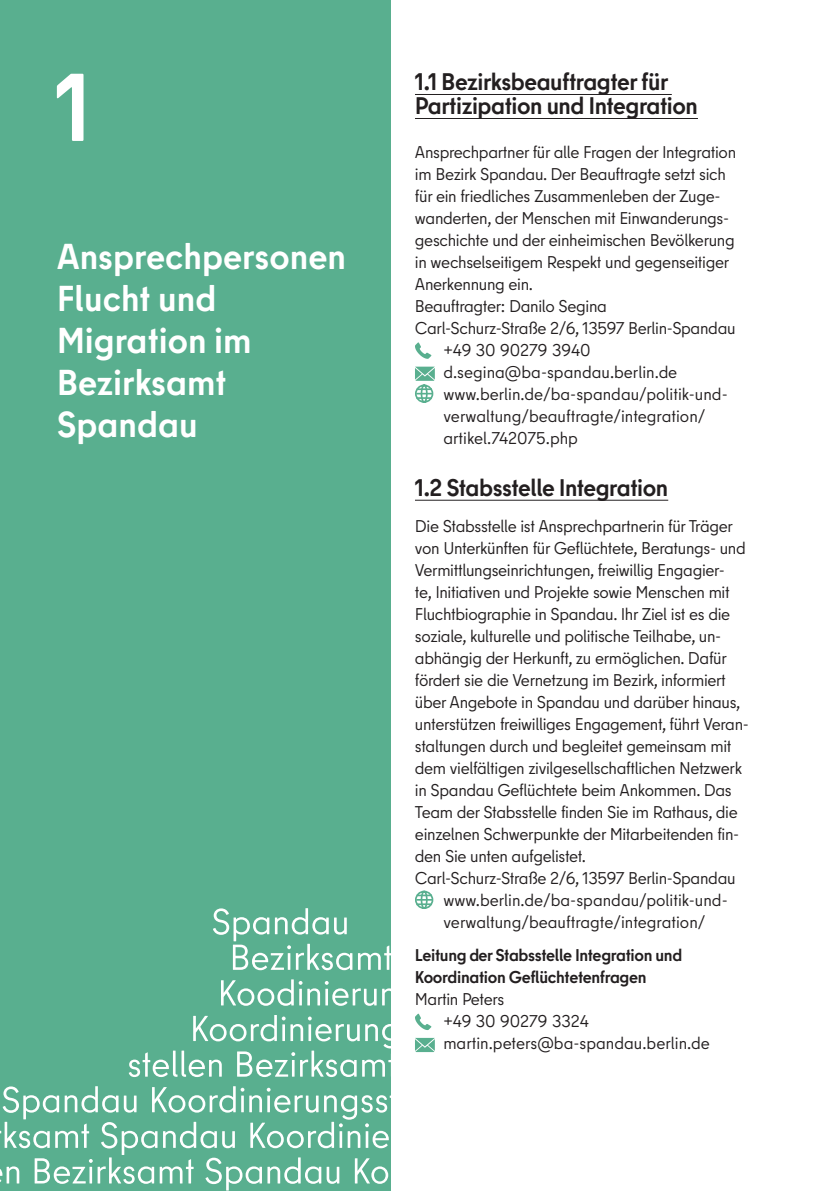
<style>
.page{position:relative;width:840px;height:1191px;background:#fff}
.page>*{position:absolute;margin:0;border:0;box-sizing:border-box;transform-origin:0 0}
.t1{font:700 96px "Berlin Type";color:#fff}
.t2{font:700 36px/42px "Berlin Type";color:#fff}
.t3{font:700 24px/24px "Berlin Type";letter-spacing:-.02em;color:#231f20}
.t4{font:17px/22px "Berlin Type";letter-spacing:-.02em;color:#231f20}
.t5{font:17px/22px "Berlin Type";color:#231f20}
.t6{font:700 17px/22px "Berlin Type";letter-spacing:-.02em;color:#231f20}
</style>
<div class="page">
<div style="left:0;top:0;width:390px;height:1191px;background:#59af8f"></div>
<svg style="left:213px;top:908px;width:178px;height:62px"></svg>
<svg style="left:0;top:1086px;width:391px;height:104px"></svg>
<hr style="left:415px;top:94px;width:256px;height:1px;background:#231f20">
<hr style="left:415px;top:118px;width:282px;height:1px;background:#231f20">
<hr style="left:415px;top:500px;width:253px;height:1px;background:#231f20">
<svg style="left:415px;top:342px;width:16px;height:17px"></svg>
<svg style="left:415px;top:367px;width:19px;height:36px"></svg>
<svg style="left:415px;top:890px;width:19px;height:19px"></svg>
<svg style="left:129px;top:979px;width:306px;height:98px"></svg>
<h2 class="t1" style="left:55px;top:46px;width:38px">1</h2>
<h2 class="t2" style="left:57px;top:236px;width:291px">Ansprechpersonen<br>Flucht und<br>Migration im<br>Bezirksamt<br>Spandau</h2>
<h3 class="t3" style="left:415px;top:70px;width:284px">1.1 Bezirksbeauftragter für<br>Partizipation und Integration</h3>
<p class="t4" style="left:415px;top:141px;width:322px">Ansprechpartner für alle Fragen der Integration im Bezirk Spandau. Der Beauftragte setzt sich für ein friedliches Zusammenleben der Zuge&shy;wanderten, der Menschen mit Einwanderungs&shy;geschichte und der einheimischen Bevölkerung in wechselseitigem Respekt und gegenseitiger Anerkennung ein.</p>
<p class="t4" style="left:415px;top:295px;width:193px">Beauftragter: Danilo Segina</p>
<p class="t4" style="left:415px;top:317px;width:322px">Carl-Schurz-Straße 2/6, 13597 Berlin-Spandau</p>
<p class="t5" style="left:443px;top:339px;width:149px">+49 30 90279 3940</p>
<p class="t5" style="left:443px;top:361px;width:235px">d.segina@ba-spandau.berlin.de</p>
<p class="t5" style="left:443px;top:383px;width:286px">www.berlin.de/ba-spandau/politik-und&shy;verwaltung/beauftragte/integration/ artikel.742075.php</p>
<h3 class="t3" style="left:415px;top:476px;width:254px">1.2 Stabsstelle Integration</h3>
<p class="t4" style="left:415px;top:515px;width:335px">Die Stabsstelle ist Ansprechpartnerin für Träger von Unterkünften für Geflüchtete, Beratungs- und Vermittlungseinrichtungen, freiwillig Engagier-<br>te, Initiativen und Projekte sowie Menschen mit Fluchtbiographie in Spandau. Ihr Ziel ist es die soziale, kulturelle und politische Teilhabe, un&shy;abhängig der Herkunft, zu ermöglichen. Dafür fördert sie die Vernetzung im Bezirk, informiert über Angebote in Spandau und darüber hinaus, unterstützen freiwilliges Engagement, führt Veran&shy;staltungen durch und begleitet gemeinsam mit dem vielfältigen zivilgesellschaftlichen Netzwerk in Spandau Geflüchtete beim Ankommen. Das Team der Stabsstelle finden Sie im Rathaus, die einzelnen Schwerpunkte der Mitarbeitenden fin&shy;den Sie unten aufgelistet.</p>
<p class="t4" style="left:415px;top:867px;width:322px">Carl-Schurz-Straße 2/6, 13597 Berlin-Spandau</p>
<p class="t5" style="left:443px;top:889px;width:286px">www.berlin.de/ba-spandau/politik-und&shy;verwaltung/beauftragte/integration/</p>
<h4 class="t6" style="left:415px;top:944px;width:269px">Leitung der Stabsstelle Integration und<br>Koordination Geflüchtetenfragen</h4>
<p class="t4" style="left:415px;top:988px;width:91px">Martin Peters</p>
<p class="t5" style="left:443px;top:1010px;width:147px">+49 30 90279 3324</p>
<p class="t5" style="left:443px;top:1032px;width:268px">martin.peters@ba-spandau.berlin.de</p>
</div>
